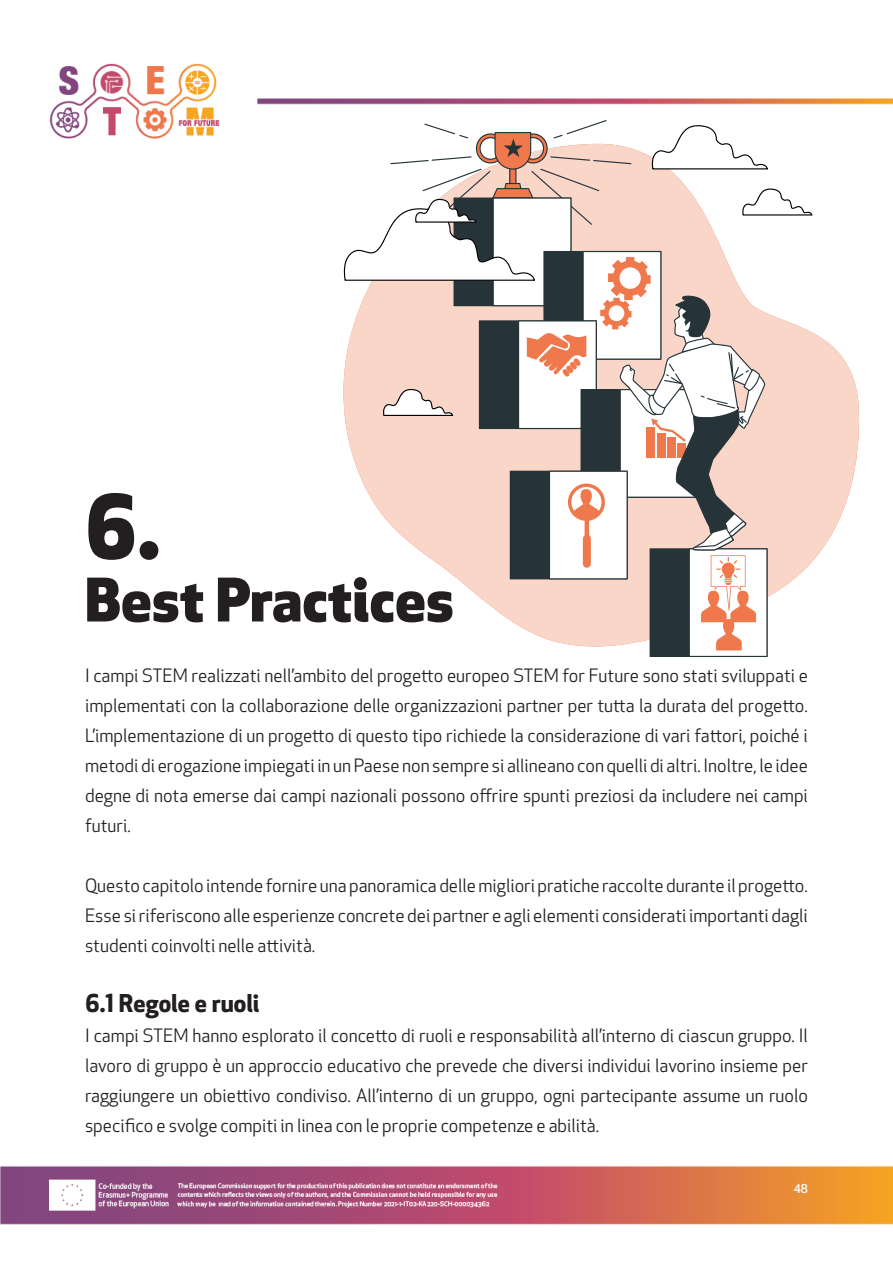
<style>
.page{position:relative;width:893px;height:1263px;background:#fff}
.page>*{position:absolute;margin:0;border:0;box-sizing:border-box;transform-origin:0 0}
.t1{font:800 85.5px "Apex New";color:#231f20}
.t2{font:800 58.5px "Apex New";letter-spacing:.01em;color:#231f20}
.t3{font:700 24px "Apex New";color:#231f20}
.t4{font:18px/30px "Apex New";color:#231f20;text-align:justify}
.t5{font:500 12px "Apex New";color:#fff}
</style>
<div class="page">
<img style="left:0;top:63px;width:893px;height:1162px">
<svg style="left:812px;top:144px;width:47px;height:502px"></svg>
<svg style="left:343px;top:120px;width:469px;height:537px"></svg>
<p class="t1" style="left:85px;top:467px;width:77px">6.</p>
<p class="t2" style="left:85px;top:559px;width:370px">Best Practices</p>
<p class="t4" style="left:85px;top:660px;width:724px">I campi STEM realizzati nell’ambito del progetto europeo STEM for Future sono stati sviluppati e implementati con la collaborazione delle organizzazioni partner per tutta la durata del progetto.<br>L’implementazione di un progetto di questo tipo richiede la considerazione di vari fattori, poiché i metodi di erogazione impiegati in un Paese non sempre si allineano con quelli di altri. Inoltre, le idee degne di nota emerse dai campi nazionali possono offrire spunti preziosi da includere nei campi futuri.</p>
<p class="t4" style="left:85px;top:870px;width:724px">Questo capitolo intende fornire una panoramica delle migliori pratiche raccolte durante il progetto.<br>Esse si riferiscono alle esperienze concrete dei partner e agli elementi considerati importanti dagli studenti coinvolti nelle attività.</p>
<p class="t3" style="left:85px;top:985px;width:176px">6.1 Regole e ruoli</p>
<p class="t4" style="left:85px;top:1020px;width:724px">I campi STEM hanno esplorato il concetto di ruoli e responsabilità all’interno di ciascun gruppo. Il lavoro di gruppo è un approccio educativo che prevede che diversi individui lavorino insieme per raggiungere un obiettivo condiviso. All’interno di un gruppo, ogni partecipante assume un ruolo specifico e svolge compiti in linea con le proprie competenze e abilità.</p>
<p class="t5" style="left:794px;top:1181px;width:16px">48</p>
</div>
